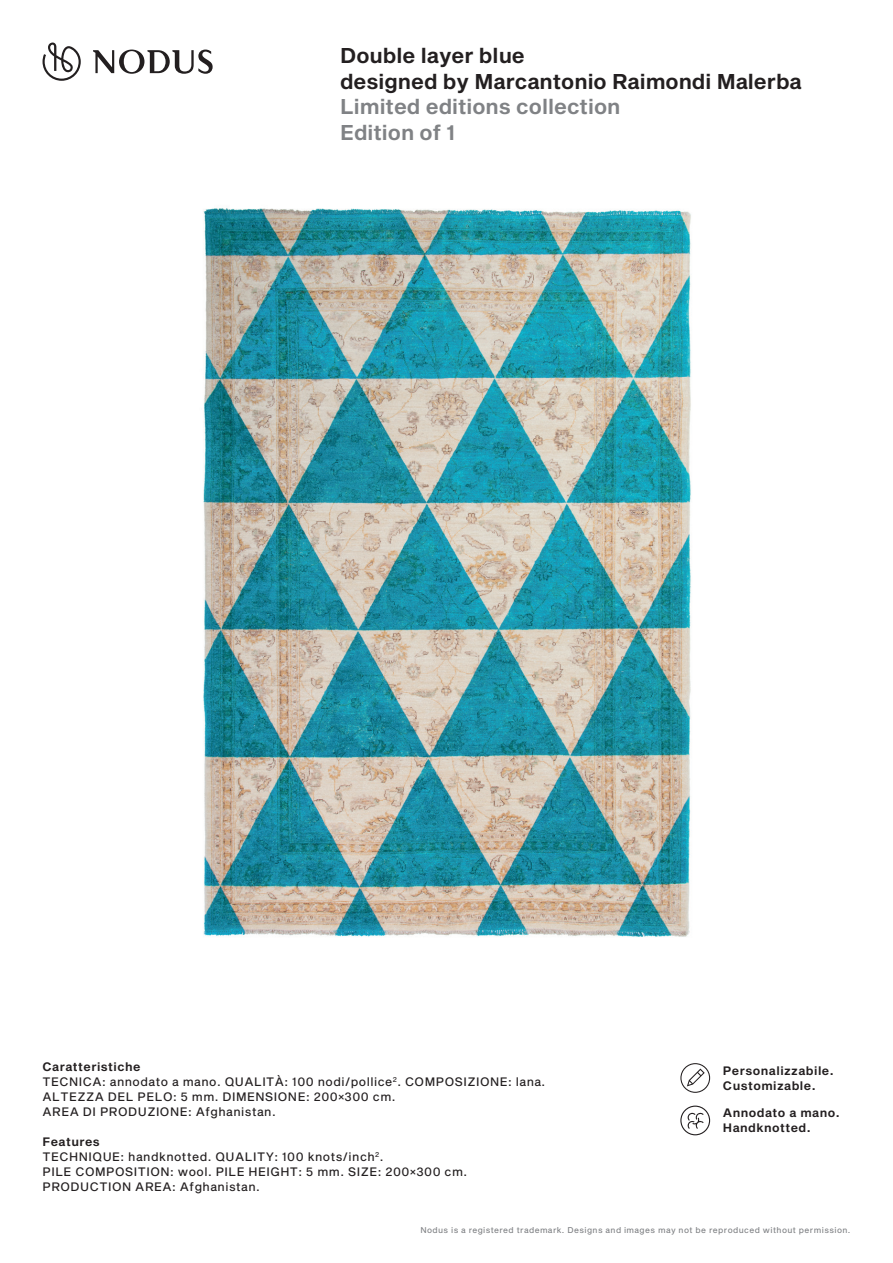
<style>
.page{position:relative;width:893px;height:1263px;background:#fff}
.page>*{position:absolute;margin:0;border:0;box-sizing:border-box;transform-origin:0 0}
.t1{font:21px/25.5px "Sequel Sans Semi Bold Body";color:#231f20}
.t2{font:21px/25.5px "Sequel Sans Semi Bold Body";color:#808285}
.t3{font:12px/15px "Sequel Sans Roman Body";letter-spacing:.04em;color:#231f20}
.t4{font:12px/15px "Sequel Sans Semi Bold Body";letter-spacing:.04em;color:#231f20}
.t5{font:8.25px "Sequel Sans Roman Body";letter-spacing:.05em;color:#808285}
</style>
<div class="page">
<svg style="left:43px;top:43px;width:38px;height:38px"></svg>
<svg style="left:93px;top:50px;width:120px;height:24px"></svg>
<svg style="left:680px;top:1105px;width:30px;height:30px"></svg>
<svg style="left:680px;top:1063px;width:30px;height:30px"></svg>
<img style="left:203px;top:208px;width:488px;height:729px">
<h1 class="t1" style="left:340px;top:44px;width:463px">Double layer blue<br>designed by Marcantonio Raimondi Malerba</h1>
<h1 class="t2" style="left:340px;top:95px;width:282px">Limited editions collection<br>Edition of 1</h1>
<p class="t4" style="left:43px;top:1059px;width:100px">Caratteristiche</p>
<p class="t3" style="left:43px;top:1074px;width:504px">TECNICA: annodato a mano. QUALITÀ: 100 nodi/pollice<sup>2</sup>. COMPOSIZIONE: lana.<br>ALTEZZA DEL PELO: 5 mm. DIMENSIONE: 200×300 cm.<br>AREA DI PRODUZIONE: Afghanistan.</p>
<p class="t4" style="left:43px;top:1134px;width:59px">Features</p>
<p class="t3" style="left:43px;top:1149px;width:426px">TECHNIQUE: handknotted. QUALITY: 100 knots/inch<sup>2</sup>.<br>PILE COMPOSITION: wool. PILE HEIGHT: 5 mm. SIZE: 200×300 cm.<br>PRODUCTION AREA: Afghanistan.</p>
<p class="t4" style="left:723px;top:1063px;width:112px">Personalizzabile.<br>Customizable.</p>
<p class="t4" style="left:723px;top:1106px;width:118px">Annodato a mano.<br>Handknotted.</p>
<p class="t5" style="left:420px;top:1224px;width:432px">Nodus is a registered trademark. Designs and images may not be reproduced without permission.</p>
</div>
